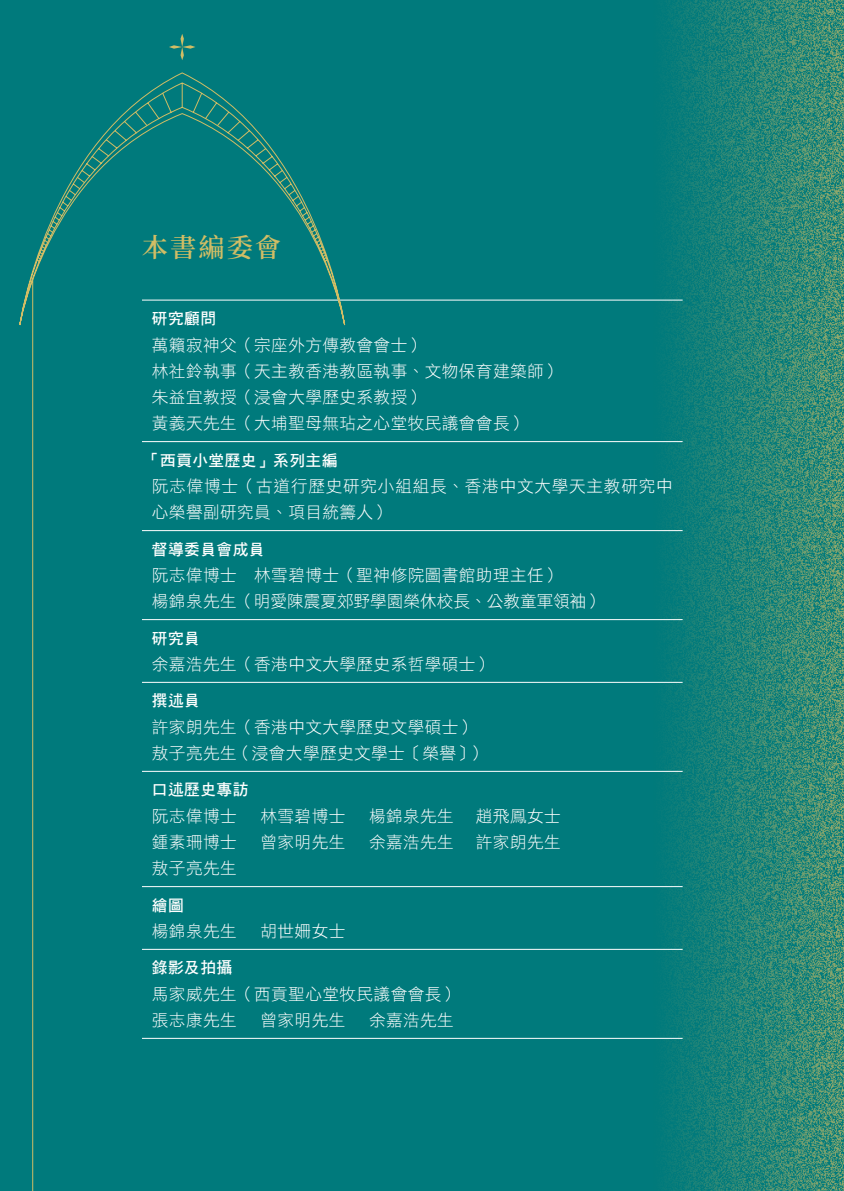
<style>
.page{position:relative;width:844px;height:1191px;background:#fff}
.page>*{position:absolute;margin:0;border:0;box-sizing:border-box;transform-origin:0 0}
.t1{font:600 26.25px "Noto Serif CJ Ktc";letter-spacing:.075em;color:#d1bd65}
.t2{font:16.62px/26.2px "DF Hei HK W3";letter-spacing:.025em;color:#fff}
.t3{font:16.62px/26.2px "DF Hei HK W3";letter-spacing:.045em;color:#fff}
.t4{font:15.75px "DF Hei HK W7";letter-spacing:.025em;color:#fff}
</style>
<div class="page">
<div style="left:0;top:0;width:843px;height:1191px;background:#007a7c"></div>
<img style="left:652px;top:0;width:191px;height:1191px">
<hr style="left:142px;top:300px;width:540px;height:1px;background:#fff">
<hr style="left:142px;top:441px;width:540px;height:1px;background:#fff">
<hr style="left:142px;top:530px;width:540px;height:1px;background:#fff">
<hr style="left:142px;top:619px;width:540px;height:1px;background:#fff">
<hr style="left:142px;top:682px;width:540px;height:1px;background:#fff">
<hr style="left:142px;top:771px;width:540px;height:1px;background:#fff">
<hr style="left:142px;top:886px;width:540px;height:1px;background:#fff">
<hr style="left:142px;top:949px;width:540px;height:1px;background:#fff">
<hr style="left:142px;top:1038px;width:540px;height:1px;background:#fff">
<svg style="left:19px;top:72px;width:326px;height:1119px"></svg>
<svg style="left:169px;top:34px;width:26px;height:26px"></svg>
<h1 class="t1" style="left:142px;top:233px;width:141px">本書編委會</h1>
<p class="t4" style="left:152px;top:310px;width:66px">研究顧問</p>
<p class="t2" style="left:152px;top:331px;width:410px">萬籟寂神父（宗座外方傳教會會士）<br>林社鈴執事（天主教香港教區執事、文物保育建築師）朱益宜教授（浸會大學歷史系教授）<br>黃義天先生（大埔聖母無玷之心堂牧民議會會長）</p>
<p class="t4" style="left:144px;top:451px;width:195px">「西貢小堂歷史」系列主編</p>
<p class="t3" style="left:152px;top:473px;width:522px">阮志偉博士（古道行歷史研究小組組長、香港中文大學天主教研究中心榮譽副研究員、項目統籌人）</p>
<p class="t4" style="left:152px;top:540px;width:114px">督導委員會成員</p>
<p class="t2" style="left:152px;top:562px;width:452px">阮志偉博士　林雪碧博士（聖神修院圖書館助理主任）<br>楊錦泉先生（明愛陳震夏郊野學園榮休校長、公教童軍領袖）</p>
<p class="t4" style="left:152px;top:629px;width:50px">研究員</p>
<p class="t2" style="left:152px;top:650px;width:342px">余嘉浩先生（香港中文大學歷史系哲學碩士）</p>
<p class="t4" style="left:152px;top:692px;width:50px">撰述員</p>
<p class="t2" style="left:152px;top:713px;width:335px">許家朗先生（香港中文大學歷史文學碩士）敖子亮先生（浸會大學歷史文學士〔榮譽〕）</p>
<p class="t4" style="left:152px;top:781px;width:98px">口述歷史專訪</p>
<p class="t2" style="left:152px;top:802px;width:86px">阮志偉博士</p>
<p class="t2" style="left:260px;top:802px;width:86px">林雪碧博士</p>
<p class="t2" style="left:369px;top:802px;width:86px">楊錦泉先生</p>
<p class="t2" style="left:476px;top:802px;width:86px">趙飛鳳女士</p>
<p class="t2" style="left:152px;top:828px;width:86px">鍾素珊博士</p>
<p class="t2" style="left:260px;top:828px;width:86px">曾家明先生</p>
<p class="t2" style="left:369px;top:828px;width:86px">余嘉浩先生</p>
<p class="t2" style="left:476px;top:828px;width:86px">許家朗先生</p>
<p class="t2" style="left:152px;top:855px;width:86px">敖子亮先生</p>
<p class="t4" style="left:152px;top:896px;width:33px">繪圖</p>
<p class="t2" style="left:152px;top:917px;width:86px">楊錦泉先生</p>
<p class="t2" style="left:260px;top:917px;width:86px">胡世姍女士</p>
<p class="t4" style="left:152px;top:959px;width:82px">錄影及拍攝</p>
<p class="t2" style="left:152px;top:980px;width:308px">馬家威先生（西貢聖心堂牧民議會會長）張志康先生</p>
<p class="t2" style="left:260px;top:1006px;width:86px">曾家明先生</p>
<p class="t2" style="left:369px;top:1006px;width:86px">余嘉浩先生</p>
</div>
